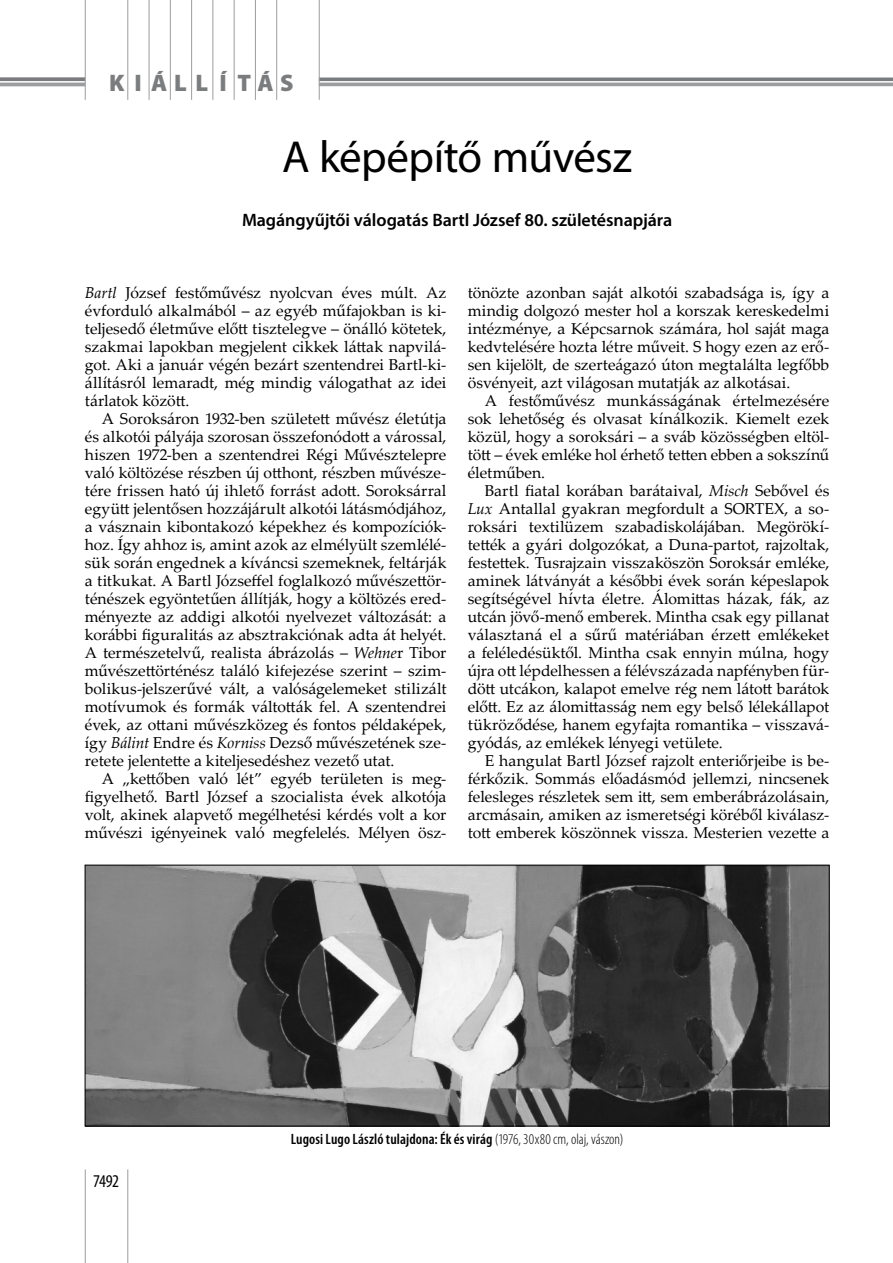
<style>
.page{position:relative;width:893px;height:1263px;background:#fff}
.page>*{position:absolute;margin:0;border:0;box-sizing:border-box;transform-origin:0 0}
.t1{font:45px "Myriad Pro";letter-spacing:-.015em;color:#000}
.t2{font:900 24px "Myriad Pro";letter-spacing:.375em;color:#7b7c7e}
.t3{font:600 18px "Myriad Pro";letter-spacing:-.005em;color:#000}
.t4{font:condensed 18px "Myriad Pro";color:#000}
.t5{font:15.75px/18px "Palatino Linotype";color:#000;text-align:justify}
.t6{font:600 condensed 15px "Myriad Pro";letter-spacing:.005em;color:#000}
.s1{font-style:italic}
.s2{font-weight:300}
</style>
<div class="page">
<hr style="left:127px;top:1169px;width:1px;height:94px;background:#9c9d9f">
<hr style="left:85px;top:1169px;width:1px;height:94px;background:#9c9d9f">
<hr style="left:255px;top:0;width:1px;height:100px;background:#9c9d9f">
<hr style="left:276px;top:0;width:1px;height:100px;background:#9c9d9f">
<hr style="left:212px;top:0;width:1px;height:100px;background:#9c9d9f">
<hr style="left:191px;top:0;width:1px;height:100px;background:#9c9d9f">
<hr style="left:170px;top:0;width:1px;height:100px;background:#9c9d9f">
<hr style="left:234px;top:0;width:1px;height:100px;background:#9c9d9f">
<hr style="left:149px;top:0;width:1px;height:100px;background:#9c9d9f">
<hr style="left:319px;top:82px;width:573px;height:4px;background:#9c9d9f">
<hr style="left:319px;top:78px;width:573px;height:4px;background:#7b7c7e">
<hr style="left:319px;top:81px;width:573px;height:2px;background:#fff">
<hr style="left:0;top:82px;width:85px;height:4px;background:#9c9d9f">
<div style="left:0;top:77px;width:85px;height:5px;background:#7b7c7e"></div>
<hr style="left:0;top:81px;width:85px;height:2px;background:#fff">
<hr style="left:85px;top:0;width:1px;height:100px;background:#9c9d9f">
<hr style="left:127px;top:0;width:1px;height:100px;background:#9c9d9f">
<hr style="left:319px;top:0;width:1px;height:100px;background:#9c9d9f">
<img style="left:87px;top:867px;width:740px;height:257px">
<div style="left:85px;top:865px;width:744px;height:261px;border:1px solid #000"></div>
<h2 class="t2" style="left:109px;top:69px;width:186px">KIÁLLÍTÁS</h2>
<h1 class="t1" style="left:282px;top:140px;width:351px">A képépítő művész</h1>
<p class="t3" style="left:242px;top:213px;width:431px">Magángyűjtői válogatás Bartl József 80. születésnapjára</p>
<p class="t5" style="left:85px;top:285px;width:363px"><span class="s1">Bartl</span> József festőművész nyolcvan éves múlt. Az évforduló alkalmából – az egyéb műfajokban is ki&shy;teljesedő életműve előç tisztelegve – önálló kötetek, szakmai lapokban megjelent cikkek láçak napvilá&shy;got. Aki a január végén bezárt szentendrei Bartl-ki&shy;állításról lemaradt, még mindig válogathat az idei tárlatok közöç.</p>
<p class="t5" style="left:85px;top:411px;width:363px;text-indent:17px">A Soroksáron 1932-ben születeç művész életútja és alkotói pályája szorosan összefonódoç a várossal, hiszen 1972-ben a szentendrei Régi Művésztelepre való költözése részben új oçhont, részben művésze&shy;tére frissen ható új ihlető forrást adoç. Soroksárral együç jelentősen hozzájárult alkotói látásmódjához, a vásznain kibontakozó képekhez és kompozíciók&shy;hoz. Így ahhoz is, amint azok az elmélyült szemlélé&shy;sük során engednek a kíváncsi szemeknek, feltárják a titkukat. A Bartl Józseffel foglalkozó művészeçör&shy;ténészek egyöntetűen állítják, hogy a költözés ered&shy;ményezte az addigi alkotói nyelvezet változását: a korábbi figuralitás az absztrakciónak adta át helyét.<br>A természetelvű, realista ábrázolás – <span class="s1">Wehne</span>r Tibor művészeçörténész találó kifejezése szerint – szim&shy;bolikus-jelszerűvé vált, a valóságelemeket stilizált motívumok és formák váltoçák fel. A szentendrei évek, az oçani művészközeg és fontos példaképek, így <span class="s1">Bálint</span> Endre és <span class="s1">Korniss</span> Dezső művészetének sze&shy;retete jelenteçe a kiteljesedéshez vezető utat.</p>
<p class="t5" style="left:85px;top:771px;width:363px;text-indent:17px">A „keçőben való lét” egyéb területen is meg&shy;figyelhető. Bartl József a szocialista évek alkotója volt, akinek alapvető megélhetési kérdés volt a kor művészi igényeinek való megfelelés. Mélyen ösz-</p>
<p class="t5" style="left:468px;top:285px;width:363px">tönözte azonban saját alkotói szabadsága is, így a mindig dolgozó mester hol a korszak kereskedelmi intézménye, a Képcsarnok számára, hol saját maga kedvtelésére hozta létre műveit. S hogy ezen az erő&shy;sen kijelölt, de szerteágazó úton megtalálta legfőbb ösvényeit, azt világosan mutatják az alkotásai.</p>
<p class="t5" style="left:468px;top:393px;width:363px;text-indent:17px">A festőművész munkásságának értelmezésére sok lehetőség és olvasat kínálkozik. Kiemelt ezek közül, hogy a soroksári – a sváb közösségben eltöl&shy;töç – évek emléke hol érhető teçen ebben a sokszínű életműben.</p>
<p class="t5" style="left:468px;top:483px;width:363px;text-indent:17px">Bartl fiatal korában barátaival, <span class="s1">Misch</span> Sebővel és <span class="s1">Lux</span> Antallal gyakran megfordult a SORTEX, a so&shy;roksári textilüzem szabadiskolájában. Megörökí&shy;teçék a gyári dolgozókat, a Duna-partot, rajzoltak, festeçek. Tusrajzain visszaköszön Soroksár emléke, aminek látványát a későbbi évek során képeslapok segítségével hívta életre. Álomiças házak, fák, az utcán jövő-menő emberek. Mintha csak egy pillanat választaná el a sűrű matériában érzeç emlékeket a feléledésüktől. Mintha csak ennyin múlna, hogy újra oç lépdelhessen a félévszázada napfényben für&shy;döç utcákon, kalapot emelve rég nem látoç barátok előç. Ez az álomiçasság nem egy belső lélekállapot tükröződése, hanem egyfajta romantika – visszavá&shy;gyódás, az emlékek lényegi vetülete.</p>
<p class="t5" style="left:468px;top:753px;width:363px;text-indent:17px">E hangulat Bartl József rajzolt enteriőrjeibe is be&shy;férkőzik. Sommás előadásmód jellemzi, nincsenek felesleges részletek sem iç, sem emberábrázolásain, arcmásain, amiken az ismeretségi köréből kiválasz&shy;toç emberek köszönnek vissza. Mesterien vezeçe a</p>
<p class="t4" style="left:93px;top:1170px;width:27px">7492</p>
<p class="t6" style="left:291px;top:1132px;width:334px">Lugosi Lugo László tulajdona: Ék és virág <span class="s2">(1976, 30 x 80 cm, olaj, vászon)</span></p>
</div>
